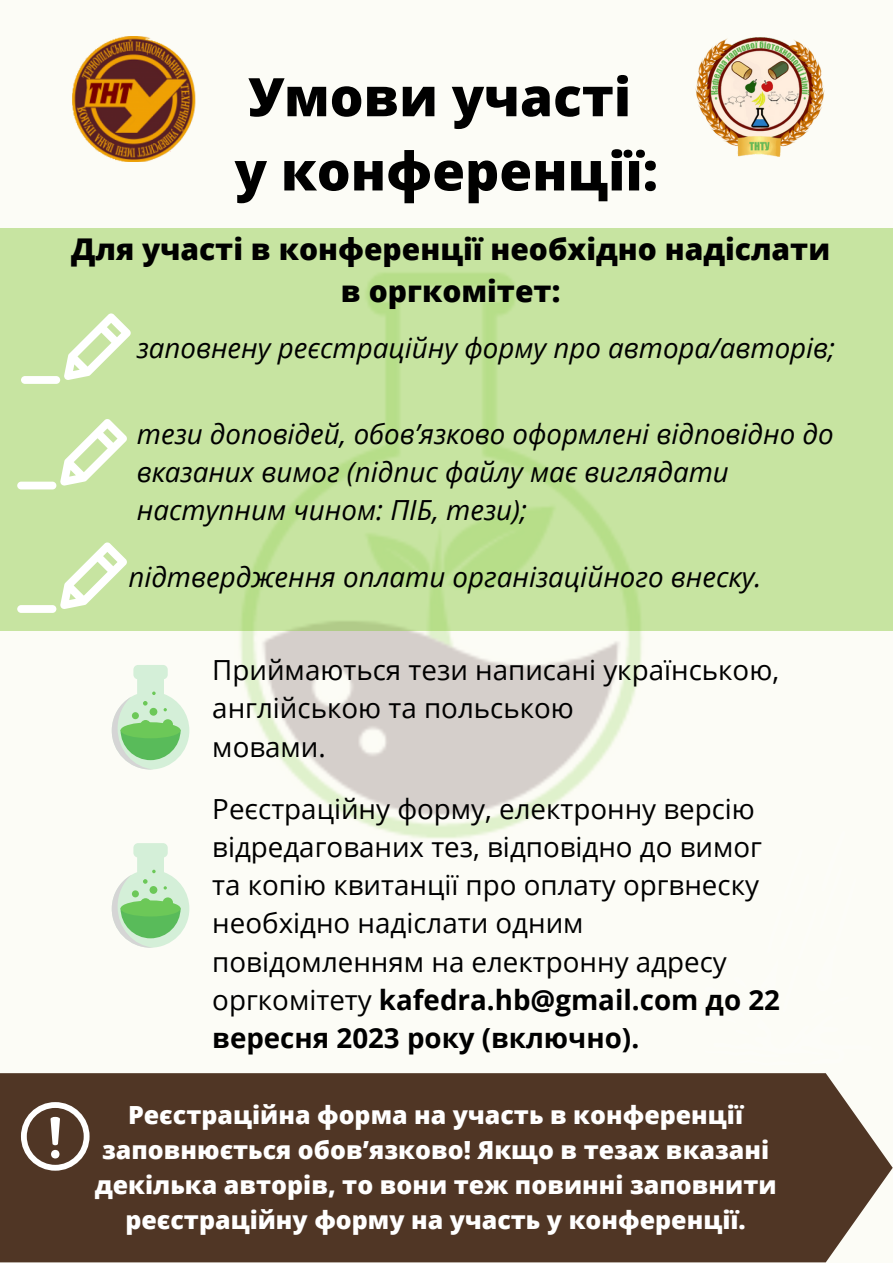
<style>
.page{position:relative;width:893px;height:1264px;background:#fff}
.page>*{position:absolute;margin:0;border:0;box-sizing:border-box;transform-origin:0 0}
.t1{font:800 53.25px "Open Sans";color:#000}
.t2{font:800 30px "Open Sans";color:#000}
.t3{font:27.75px/38.2px "Open Sans";color:#000}
.t4{font:italic 27.75px/38.2px "Open Sans";color:#000}
.t5{font:700 27.75px "Open Sans";color:#000}
.t6{font:800 25.05px/34.8px "Open Sans";color:#fff;text-align:center}
.s1{font-weight:700}
</style>
<div class="page">
<img style="left:111px;top:36px;width:534px;height:912px">
<svg style="left:0;top:228px;width:892px;height:403px;fill:#c7e4a1"></svg>
<div style="left:0;top:1073px;width:892px;height:189px;background:#503625"></div>
<img style="left:72px;top:37px;width:157px;height:125px">
<img style="left:695px;top:36px;width:130px;height:122px">
<svg style="left:21px;top:1102px;width:69px;height:68px"></svg>
<svg style="left:112px;top:665px;width:77px;height:104px"></svg>
<div style="left:149px;top:708px;width:8px;height:7px;background:#6cc858;border-radius:50%"></div>
<div style="left:163px;top:719px;width:10px;height:10px;background:#6cc858;border-radius:50%"></div>
<svg style="left:112px;top:843px;width:77px;height:104px"></svg>
<div style="left:149px;top:886px;width:8px;height:7px;background:#6cc858;border-radius:50%"></div>
<div style="left:163px;top:897px;width:10px;height:10px;background:#6cc858;border-radius:50%"></div>
<svg style="left:21px;top:313px;width:110px;height:71px"></svg>
<svg style="left:17px;top:418px;width:110px;height:71px"></svg>
<svg style="left:17px;top:542px;width:110px;height:71px"></svg>
<p class="t1" style="left:248px;top:59px;width:385px">Умови участі</p>
<p class="t1" style="left:234px;top:134px;width:425px">у конференції:</p>
<p class="t2" style="left:71px;top:228px;width:760px">Для участі в конференції необхідно надіслати</p>
<p class="t2" style="left:341px;top:270px;width:221px">в оргкомітет:</p>
<p class="t4" style="left:137px;top:328px;width:699px">заповнену реєстраційну форму про автора/авторів;</p>
<p class="t4" style="left:137px;top:414px;width:698px">тези доповідей, обов’язково оформлені відповідно до вказаних вимог (підпис файлу має виглядати наступним чином: ПІБ, тези);</p>
<p class="t4" style="left:128px;top:556px;width:634px">підтвердження оплати організаційного внеску.</p>
<p class="t3" style="left:212px;top:650px;width:568px">Приймаються тези написані українською, англійською та польською</p>
<p class="t3" style="left:212px;top:726px;width:115px">мовами.</p>
<p class="t3" style="left:212px;top:788px;width:551px">Реєстраційну форму, електронну версію відредагованих тез, відповідно до вимог</p>
<p class="t3" style="left:212px;top:865px;width:548px">та копію квитанції про оплату оргвнеску необхідно надіслати одним</p>
<p class="t3" style="left:212px;top:941px;width:569px">повідомленням на електронну адресу оргкомітету <span class="s1">kafedra.hb@gmail.com до 22</span></p>
<p class="t5" style="left:212px;top:1018px;width:428px">вересня 2023 року (включно).</p>
<p class="t6" style="left:95px;top:1097px;width:683px">Реєстраційна форма на участь в конференції заповнюється обов’язково! Якщо в тезах вказані декілька авторів, то вони теж повинні заповнити реєстраційну форму на участь у конференції.</p>
</div>
